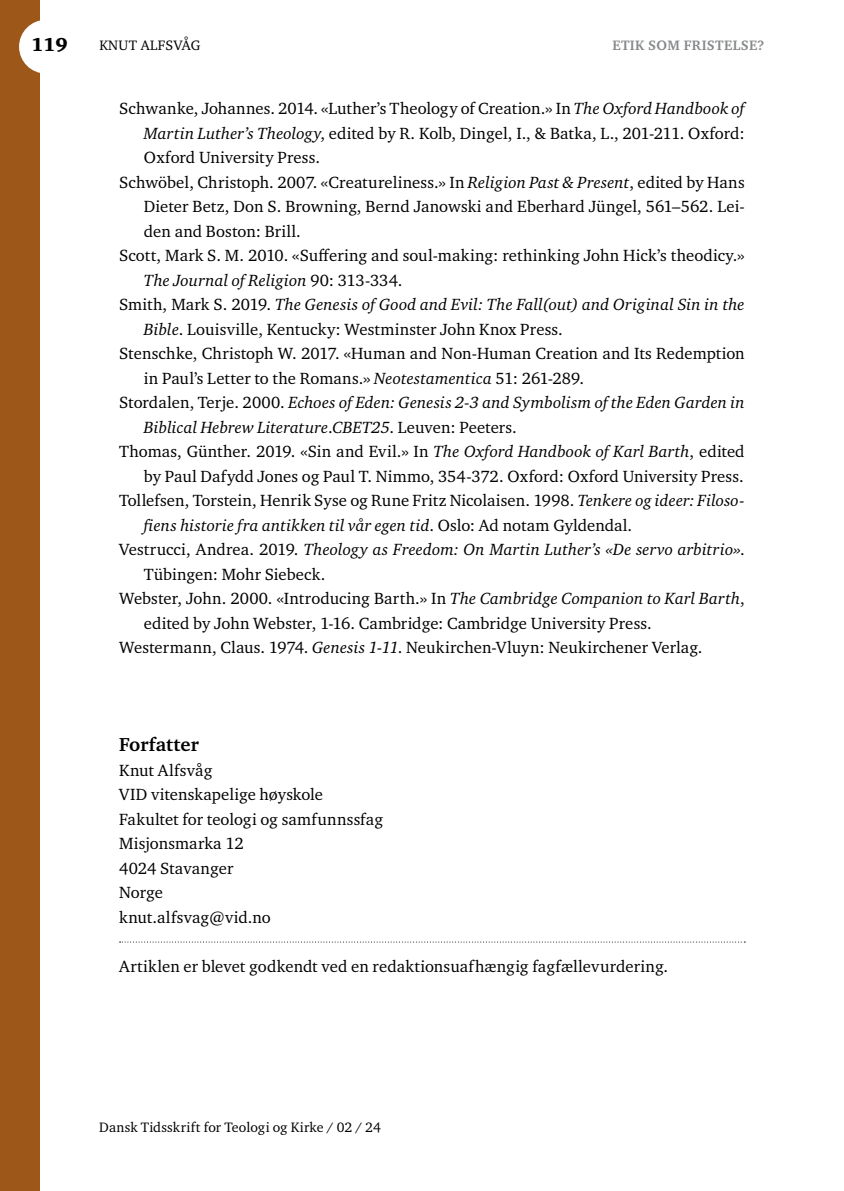
<style>
.page{position:relative;width:844px;height:1191px;background:#fff}
.page>*{position:absolute;margin:0;border:0;box-sizing:border-box;transform-origin:0 0}
.t1{font:700 19.25px "Charter ITC Std";letter-spacing:.005em;color:#000}
.t2{font:900 19.25px "Charter ITC Std";color:#000}
.t3{font:16.62px/24.5px "Charter ITC Std";letter-spacing:.005em;color:#000}
.t4{font:italic 16.62px "Charter ITC Std";letter-spacing:.01em;color:#000}
.t5{font:14px "Charter ITC Std";letter-spacing:.015em;color:#000}
.t6{font:700 14px "Charter ITC Std";letter-spacing:.025em;color:#86888a}
.s1{font-style:italic}
.s2{font-style:normal}
</style>
<div class="page">
<div style="left:0;top:0;width:40px;height:1191px;background:#9d5719"></div>
<div style="left:19px;top:20px;width:54px;height:54px;background:#fff;border-radius:50%"></div>
<svg style="left:119px;top:941px;width:626px;height:1px"></svg>
<p class="t2" style="left:31px;top:33px;width:38px">119</p>
<p class="t5" style="left:99px;top:37px;width:102px">KNUT ALFSVÅG</p>
<p class="t6" style="left:612px;top:37px;width:153px">ETIK SOM FRISTELSE?</p>
<p class="t3" style="left:119px;top:96px;width:627px">Schwanke, Johannes. 2014. «Luther’s Theology of Creation.» In <span class="s1">The Oxford Handbook of</span></p>
<p class="t3" style="left:144px;top:120px;width:602px"><span class="s1">Martin Luther’s Theology</span>, edited by R. Kolb, Dingel, I., &amp; Batka, L., 201-211. Oxford:</p>
<p class="t3" style="left:144px;top:145px;width:177px">Oxford University Press.</p>
<p class="t3" style="left:119px;top:169px;width:627px">Schwöbel, Christoph. 2007. «Creatureliness.» In <span class="s1">Religion Past &amp; Present</span>, edited by Hans</p>
<p class="t3" style="left:144px;top:194px;width:602px">Dieter Betz, Don S. Browning, Bernd Janowski and Eberhard Jüngel, 561–562. Lei-</p>
<p class="t3" style="left:144px;top:218px;width:158px">den and Boston: Brill.</p>
<p class="t3" style="left:119px;top:243px;width:627px">Scott, Mark S. M. 2010. «Suffering and soul-making: rethinking John Hick’s theodicy.»</p>
<p class="t4" style="left:144px;top:270px;width:260px">The Journal of Religion <span class="s2">90: 313-334.</span></p>
<p class="t4" style="left:119px;top:294px;width:626px"><span class="s2">Smith, Mark S. 2019.</span> The Genesis of Good and Evil: The Fall(out) and Original Sin in the</p>
<p class="t3" style="left:144px;top:316px;width:420px"><span class="s1">Bible</span>. Louisville, Kentucky: Westminster John Knox Press.</p>
<p class="t3" style="left:119px;top:341px;width:627px">Stenschke, Christoph W. 2017. «Human and Non-Human Creation and Its Redemption</p>
<p class="t3" style="left:144px;top:365px;width:441px">in Paul’s Letter to the Romans.» <span class="s1">Neotestamentica</span> 51: 261-289.</p>
<p class="t4" style="left:119px;top:392px;width:627px"><span class="s2">Stordalen, Terje. 2000.</span> Echoes of Eden: Genesis 2-3 and Symbolism of the Eden Garden in</p>
<p class="t4" style="left:144px;top:417px;width:374px">Biblical Hebrew Literature<span class="s2">.</span>CBET25<span class="s2">. Leuven: Peeters.</span></p>
<p class="t3" style="left:119px;top:439px;width:627px">Thomas, Günther. 2019. «Sin and Evil.» In <span class="s1">The Oxford Handbook of Karl Barth</span>, edited</p>
<p class="t3" style="left:144px;top:463px;width:601px">by Paul Dafydd Jones og Paul T. Nimmo, 354-372. Oxford: Oxford University Press.</p>
<p class="t3" style="left:119px;top:488px;width:627px">Tollefsen, Torstein, Henrik Syse og Rune Fritz Nicolaisen. 1998. <span class="s1">Tenkere og ideer: Filoso-</span></p>
<p class="t4" style="left:144px;top:515px;width:489px">fiens historie fra antikken til vår egen tid<span class="s2">. Oslo: Ad notam Gyldendal.</span></p>
<p class="t4" style="left:119px;top:539px;width:627px"><span class="s2">Vestrucci, Andrea. 2019.</span> Theology as Freedom: On Martin Luther’s «De servo arbitrio»<span class="s2">.</span></p>
<p class="t3" style="left:144px;top:561px;width:183px">Tübingen: Mohr Siebeck.</p>
<p class="t3" style="left:119px;top:586px;width:627px">Webster, John. 2000. «Introducing Barth.» In <span class="s1">The Cambridge Companion to Karl Barth</span>,</p>
<p class="t3" style="left:144px;top:611px;width:509px">edited by John Webster, 1-16. Cambridge: Cambridge University Press.</p>
<p class="t3" style="left:119px;top:635px;width:584px">Westermann, Claus. 1974. <span class="s1">Genesis 1-11</span>. Neukirchen-Vluyn: Neukirchener Verlag.</p>
<p class="t1" style="left:119px;top:733px;width:81px">Forfatter</p>
<p class="t3" style="left:119px;top:757px;width:265px">Knut Alfsvåg<br>VID vitenskapelige høyskole<br>Fakultet for teologi og samfunnssfag<br>Misjonsmarka 12<br>4024 Stavanger<br>Norge<br>knut.alfsvag@vid.no</p>
<p class="t3" style="left:119px;top:953px;width:550px">Artiklen er blevet godkendt ved en redaktionsuafhængig fagfællevurdering.</p>
<p class="t5" style="left:99px;top:1118px;width:283px">Dansk Tidsskrift for Teologi og Kirke / 02 / 24</p>
</div>
